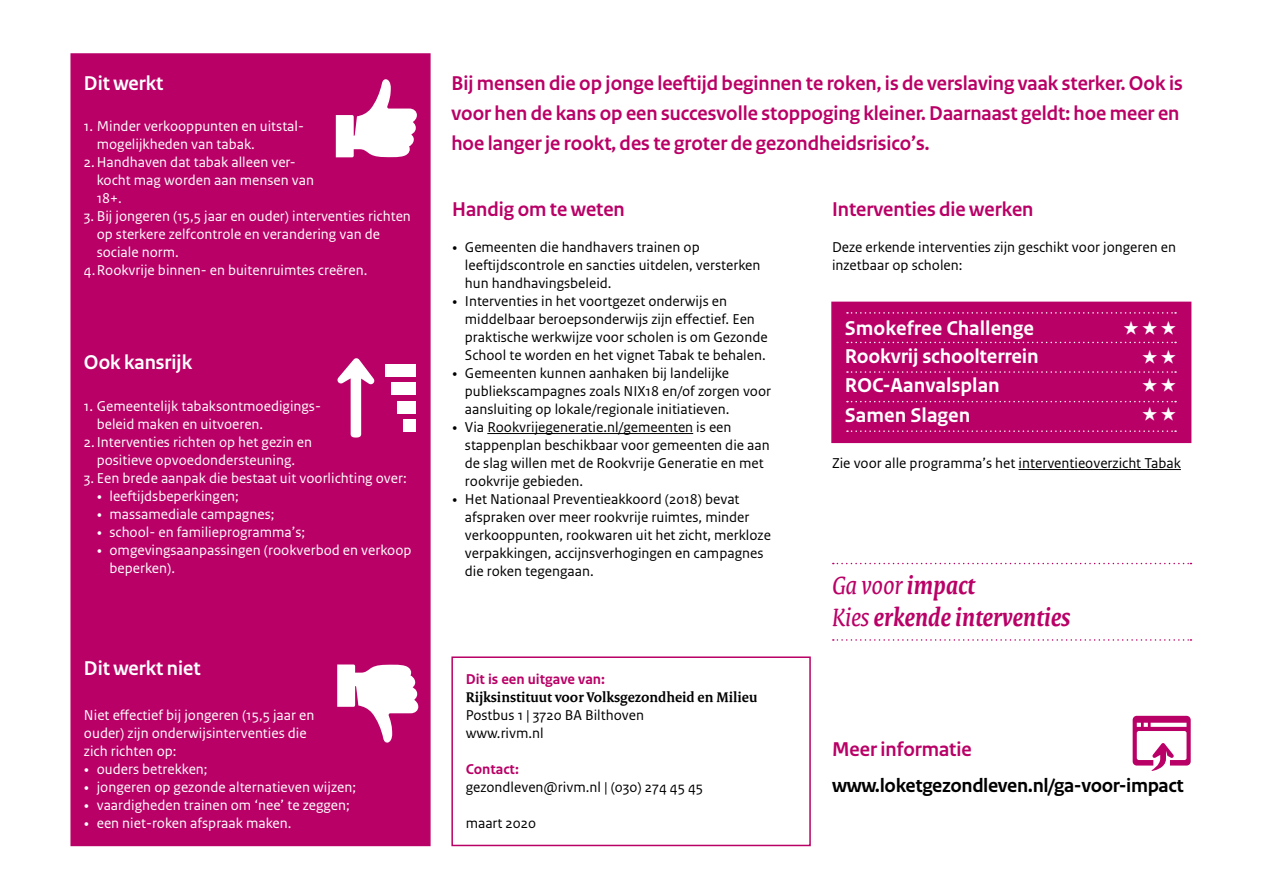
<style>
.page{position:relative;width:1263px;height:893px;background:#fff}
.page>*{position:absolute;margin:0;border:0;box-sizing:border-box;transform-origin:0 0}
.t1{font:italic 700 27px/32.4px "Rijksoverheid Serif";color:#b90066}
.t2{font:700 21px/30px "Rijksoverheid Sans Heading";color:#b90066}
.t3{font:700 21px/29px "Rijksoverheid Sans Text";color:#fff}
.t4{font:700 21px "Rijksoverheid Sans Heading";color:#fff}
.t5{font:700 20.25px "Rijksoverheid Sans Text";letter-spacing:-.02em;color:#000}
.t6{font:15px/18px "Rijksoverheid Sans Text";color:#000}
.t7{font:15px/18px "Rijksoverheid Sans Text";color:#fff}
.t8{font:700 15px "Rijksoverheid Serif";color:#000}
.t9{font:700 15px "Rijksoverheid Sans Text";color:#b90066}
.s1{font-family:"Rijksoverheid Serif"}
.s2{font-weight:400}
</style>
<div class="page">
<div style="left:70px;top:53px;width:361px;height:793px;background:#b90066;border:2px solid #b90066"></div>
<svg style="left:336px;top:79px;width:81px;height:79px"></svg>
<svg style="left:337px;top:358px;width:38px;height:80px"></svg>
<div style="left:385px;top:365px;width:31px;height:12px;background:#fff"></div>
<div style="left:392px;top:383px;width:24px;height:12px;background:#fff"></div>
<div style="left:398px;top:401px;width:18px;height:12px;background:#fff"></div>
<div style="left:404px;top:419px;width:12px;height:12px;background:#fff"></div>
<svg style="left:337px;top:664px;width:82px;height:79px"></svg>
<hr style="left:487px;top:433px;width:206px;height:1px;background:#000">
<hr style="left:1018px;top:469px;width:163px;height:1px;background:#000">
<div style="left:831px;top:302px;width:360px;height:141px;background:#b90066"></div>
<svg style="left:847px;top:312px;width:329px;height:2px"></svg>
<svg style="left:847px;top:342px;width:329px;height:1px"></svg>
<svg style="left:847px;top:430px;width:329px;height:2px"></svg>
<svg style="left:833px;top:563px;width:358px;height:1px"></svg>
<svg style="left:833px;top:639px;width:358px;height:2px"></svg>
<svg style="left:1133px;top:716px;width:58px;height:55px"></svg>
<div style="left:451px;top:656px;width:360px;height:190px;border:2px solid #b90066"></div>
<svg style="left:847px;top:371px;width:329px;height:2px"></svg>
<svg style="left:847px;top:401px;width:329px;height:2px"></svg>
<h2 class="t4" style="left:84px;top:71px;width:81px">Dit werkt</h2>
<p class="t7" style="left:84px;top:117px;width:222px">1. Minder verkooppunten en uitstal-</p>
<p class="t7" style="left:97px;top:135px;width:160px">mogelijkheden van tabak.</p>
<p class="t7" style="left:84px;top:153px;width:213px">2.Handhaven dat tabak alleen ver-</p>
<p class="t7" style="left:97px;top:171px;width:219px">kocht mag worden aan mensen van</p>
<p class="t7" style="left:97px;top:189px;width:27px">18+.</p>
<p class="t7" style="left:84px;top:207px;width:328px">3. Bij jongeren (15,5 jaar en ouder) interventies richten</p>
<p class="t7" style="left:97px;top:225px;width:285px">op sterkere zelfcontrole en verandering van de</p>
<p class="t7" style="left:97px;top:243px;width:84px">sociale norm.</p>
<p class="t7" style="left:84px;top:261px;width:285px">4.Rookvrije binnen- en buitenruimtes creëren.</p>
<h2 class="t4" style="left:84px;top:350px;width:110px">Ook kansrijk</h2>
<p class="t7" style="left:84px;top:397px;width:236px">1. Gemeentelijk tabaksontmoedigings-</p>
<p class="t7" style="left:97px;top:415px;width:168px">beleid maken en uitvoeren.</p>
<p class="t7" style="left:84px;top:433px;width:230px">2.Interventies richten op het gezin en</p>
<p class="t7" style="left:97px;top:451px;width:200px">positieve opvoedondersteuning.</p>
<p class="t7" style="left:84px;top:469px;width:324px">3. Een brede aanpak die bestaat uit voorlichting over:</p>
<p class="t7" style="left:97px;top:487px;width:144px"><span class="s1">•</span> leeftijdsbeperkingen;</p>
<p class="t7" style="left:97px;top:505px;width:179px"><span class="s1">•</span> massamediale campagnes;</p>
<p class="t7" style="left:97px;top:523px;width:210px"><span class="s1">•</span> school- en familieprogramma’s;</p>
<p class="t7" style="left:109px;top:541px;width:304px;text-indent:-13px"><span class="s1">•</span> omgevingsaanpassingen (rookverbod en verkoop beperken).</p>
<h2 class="t4" style="left:84px;top:656px;width:118px">Dit werkt niet</h2>
<p class="t7" style="left:84px;top:706px;width:232px">Niet effectief bij jongeren (15,5 jaar en ouder) zijn onderwijsinterventies die zich richten op:</p>
<p class="t7" style="left:84px;top:760px;width:125px"><span class="s1">•</span> ouders betrekken;</p>
<p class="t7" style="left:84px;top:778px;width:274px"><span class="s1">•</span> jongeren op gezonde alternatieven wijzen;</p>
<p class="t7" style="left:84px;top:796px;width:267px"><span class="s1">•</span> vaardigheden trainen om ‘nee’ te zeggen;</p>
<p class="t7" style="left:84px;top:814px;width:209px"><span class="s1">•</span> een niet-roken afspraak maken.</p>
<h2 class="t2" style="left:451px;top:69px;width:733px">Bij mensen die op jonge leeftijd beginnen te roken, is de verslaving vaak sterker. Ook is voor hen de kans op een succesvolle stoppoging kleiner. Daarnaast geldt: hoe meer en hoe langer je rookt, des te groter de gezondheidsrisico’s.</h2>
<h2 class="t2" style="left:452px;top:195px;width:174px">Handig om te weten</h2>
<p class="t6" style="left:465px;top:238px;width:297px;text-indent:-13px"><span class="s1">•</span> Gemeenten die handhavers trainen op leeftijdscontrole en sancties uitdelen, versterken hun handhavingsbeleid.</p>
<p class="t6" style="left:465px;top:292px;width:304px;text-indent:-13px"><span class="s1">•</span> Interventies in het voortgezet onderwijs en middelbaar beroepsonderwijs zijn effectief. Een praktische werkwijze voor scholen is om Gezonde School te worden en het vignet Tabak te behalen.</p>
<p class="t6" style="left:465px;top:364px;width:308px;text-indent:-13px"><span class="s1">•</span> Gemeenten kunnen aanhaken bij landelijke publiekscampagnes zoals NIX18 en/of zorgen voor aansluiting op lokale/regionale initiatieven.</p>
<p class="t6" style="left:465px;top:418px;width:306px;text-indent:-13px"><span class="s1">•</span> Via Rookvrijegeneratie.nl/gemeenten is een stappenplan beschikbaar voor gemeenten die aan de slag willen met de Rookvrije Generatie en met rookvrije gebieden.</p>
<p class="t6" style="left:465px;top:490px;width:307px;text-indent:-13px"><span class="s1">•</span> Het Nationaal Preventieakkoord (2018) bevat afspraken over meer rookvrije ruimtes, minder verkooppunten, rookwaren uit het zicht, merkloze verpakkingen, accijnsverhogingen en campagnes die roken tegengaan.</p>
<p class="t9" style="left:466px;top:671px;width:141px">Dit is een uitgave van:</p>
<p class="t8" style="left:466px;top:688px;width:293px">Rijksinstituut voor Volksgezondheid en Milieu</p>
<p class="t6" style="left:466px;top:706px;width:180px">Postbus 1 | 3720 BA Bilthoven www.rivm.nl</p>
<p class="t9" style="left:466px;top:761px;width:55px">Contact:</p>
<p class="t6" style="left:466px;top:778px;width:239px">gezondleven@rivm.nl | (030) 274 45 45</p>
<p class="t6" style="left:466px;top:814px;width:72px">maart 2020</p>
<h2 class="t2" style="left:832px;top:195px;width:203px">Interventies die werken</h2>
<p class="t6" style="left:832px;top:238px;width:345px">Deze erkende interventies zijn geschikt voor jongeren en inzetbaar op scholen:</p>
<h2 class="t3" style="left:845px;top:314px;width:195px">Smokefree Challenge<br>Rookvrij schoolterrein<br>ROC-Aanvalsplan<br>Samen Slagen</h2>
<p class="t6" style="left:832px;top:454px;width:350px">Zie voor alle programma’s het interventieoverzicht Tabak</p>
<h1 class="t1" style="left:832px;top:569px;width:240px"><span class="s2">Ga voor</span> impact<br><span class="s2">Kies</span> erkende interventies</h1>
<h2 class="t2" style="left:832px;top:735px;width:141px">Meer informatie</h2>
<h3 class="t5" style="left:832px;top:774px;width:353px">www.loketgezondleven.nl/ga-voor-impact</h3>
</div>
